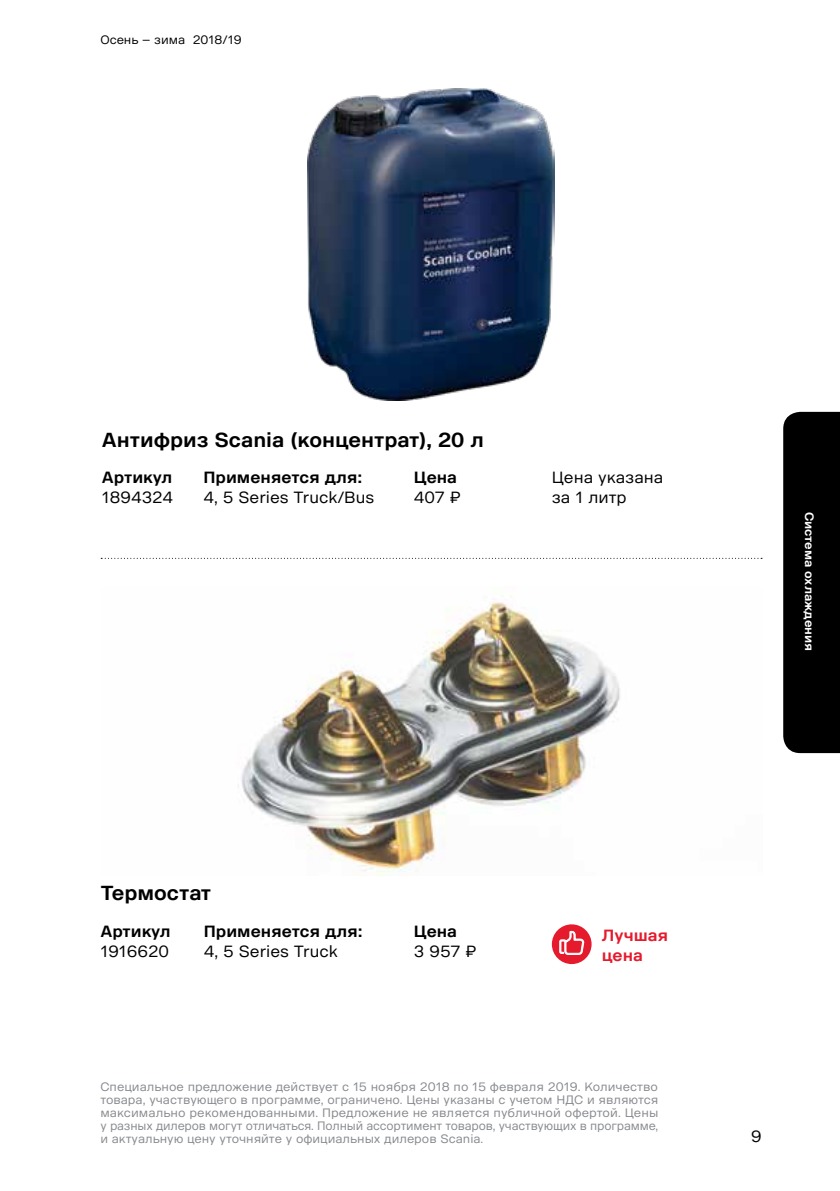
<style>
.page{position:relative;width:840px;height:1191px;background:#fff}
.page>*{position:absolute;margin:0;border:0;box-sizing:border-box;transform-origin:0 0}
.t1{font:700 20px "Scania Sans CY";color:#000}
.t2{font:16px/20px "Scania Sans CY";color:#000}
.t3{font:700 16px "Scania Sans CY";color:#000}
.t4{font:700 16px/20px "Scania Sans CY";color:#e51a2d}
.t5{font:12px/13px "Scania Sans CY";color:#878a8f;text-align:justify}
.t6{font:12px "Scania Sans CY";color:#000}
.t7{font:700 12px "Scania Sans CY";color:#fff}
</style>
<div class="page">
<img style="left:238px;top:596px;width:382px;height:279px">
<img style="left:307px;top:88px;width:247px;height:312px">
<svg style="left:101px;top:558px;width:660px;height:1px"></svg>
<div style="left:551px;top:924px;width:40px;height:40px;background:#e51a2d;border-radius:50%"></div>
<svg style="left:559px;top:930px;width:25px;height:25px"></svg>
<svg style="left:783px;top:412px;width:56px;height:341px;background:#060606"></svg>
<p class="t6" style="left:100px;top:32px;width:143px">Осень – зима 2018/19</p>
<h1 class="t1" style="left:102px;top:428px;width:383px">Антифриз Scania (концентрат), 20 л</h1>
<h2 class="t3" style="left:102px;top:468px;width:72px">Артикул</h2>
<h2 class="t3" style="left:203px;top:468px;width:160px">Применяется для:</h2>
<h2 class="t3" style="left:413px;top:467px;width:44px">Цена</h2>
<h2 class="t2" style="left:102px;top:487px;width:73px">1894324</h2>
<h2 class="t2" style="left:203px;top:487px;width:172px">4, 5 Series Truck/Bus</h2>
<h2 class="t2" style="left:413px;top:487px;width:48px">407 ₽</h2>
<h2 class="t2" style="left:551px;top:467px;width:113px">Цена указана за 1 литр</h2>
<p class="t7" style="left:816px;top:511px;width:141px;rotate:90deg">Система охлаждения</p>
<h1 class="t1" style="left:100px;top:881px;width:112px">Термостат</h1>
<h2 class="t3" style="left:100px;top:921px;width:72px">Артикул</h2>
<h2 class="t2" style="left:100px;top:941px;width:70px">1916620</h2>
<h2 class="t3" style="left:204px;top:921px;width:160px">Применяется для:</h2>
<h2 class="t2" style="left:204px;top:941px;width:135px">4, 5 Series Truck</h2>
<h2 class="t3" style="left:413px;top:921px;width:44px">Цена</h2>
<h2 class="t2" style="left:413px;top:941px;width:64px">3 957 ₽</h2>
<h2 class="t4" style="left:601px;top:925px;width:68px">Лучшая цена</h2>
<p class="t5" style="left:100px;top:1080px;width:559px">Специальное предложение действует с 15 ноября 2018 по 15 февраля 2019. Количество товара, участвующего в программе, ограничено. Цены указаны с учетом НДС и являются максимально рекомендованными. Предложение не является публичной офертой. Цены у разных дилеров могут отличаться. Полный ассортимент товаров, участвующих в программе, и актуальную цену уточняйте у официальных дилеров Scania.</p>
<h2 class="t2" style="left:750px;top:1126px;width:12px">9</h2>
</div>
